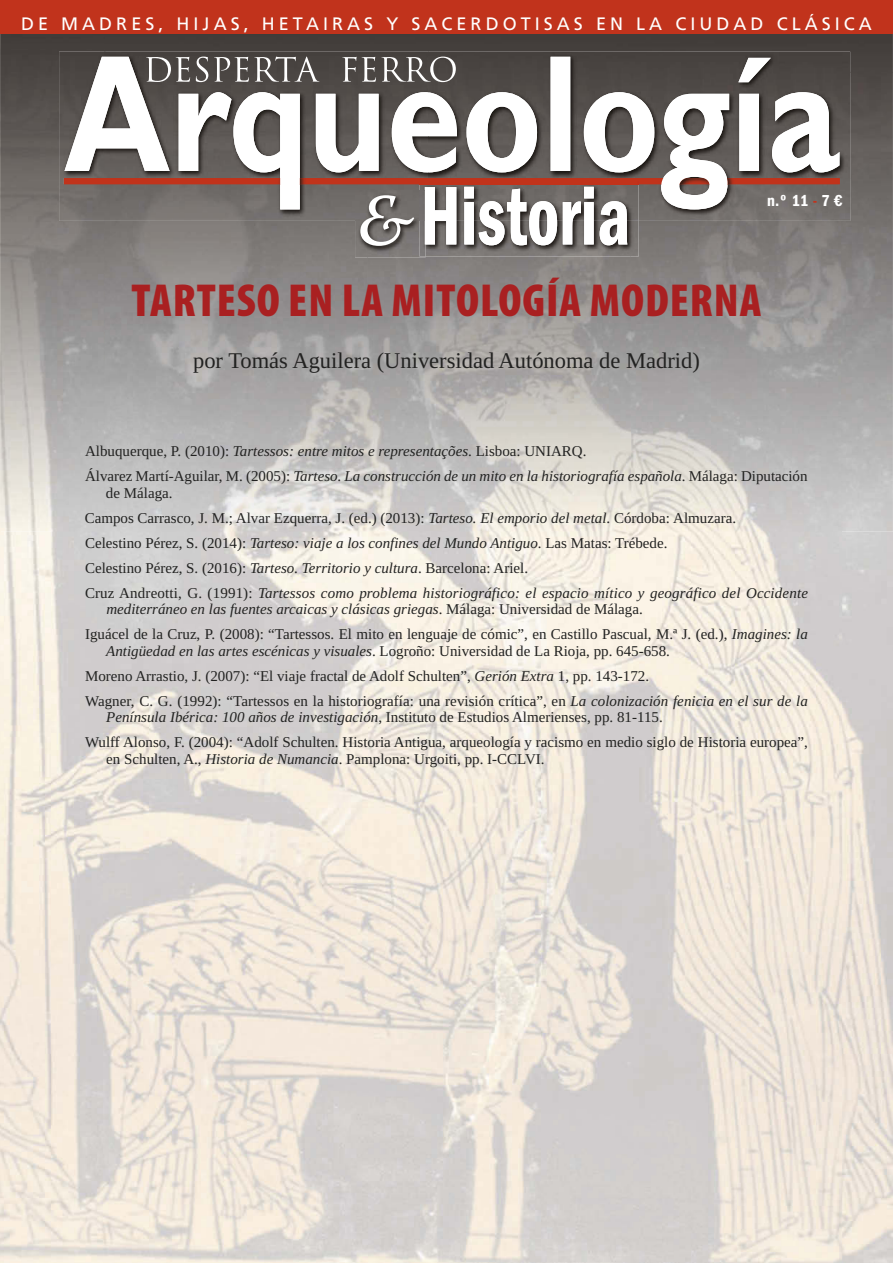
<style>
.page{position:relative;width:893px;height:1263px;background:#fff}
.page>*{position:absolute;margin:0;border:0;box-sizing:border-box;transform-origin:0 0}
.t1{font:900 condensed 46.5px "Myriad Pro";letter-spacing:.02em;color:#a92021}
.t2{font:22.5px "Liberation Serif";color:#222221}
.t3{font:18px "Frutiger LT Std";letter-spacing:.225em;color:#fff}
.t4{font:600 condensed 16.5px "Franklin Gothic LT";color:#fff}
.t5{font:15px/25px "Liberation Serif";color:#222221}
.t6{font:italic 15px/25px "Liberation Serif";color:#222221}
.s1{color:#c1331c}
.s2{font-style:normal}
.s3{font-style:italic}
</style>
<div class="page">
<img style="left:0;top:532px;width:51px;height:731px">
<img style="left:842px;top:532px;width:51px;height:731px">
<img style="left:51px;top:532px;width:684px;height:731px">
<img style="left:735px;top:532px;width:107px;height:731px">
<img style="left:0;top:34px;width:105px;height:498px">
<div style="left:105px;top:34px;width:788px;height:38px;background:#423d3a"></div>
<img style="left:841px;top:72px;width:52px;height:460px">
<img style="left:105px;top:221px;width:262px;height:311px">
<img style="left:631px;top:221px;width:210px;height:311px">
<img style="left:367px;top:257px;width:264px;height:275px">
<img style="left:59px;top:52px;width:369px;height:169px">
<img style="left:428px;top:52px;width:422px;height:126px">
<img style="left:638px;top:178px;width:212px;height:43px">
<svg style="left:64px;top:57px;width:775px;height:152px"></svg>
<svg style="left:146px;top:57px;width:310px;height:25px"></svg>
<div style="left:0;top:0;width:893px;height:34px;background:#c1331c"></div>
<img style="left:355px;top:221px;width:283px;height:36px">
<img style="left:420px;top:182px;width:218px;height:39px">
<svg style="left:425px;top:187px;width:202px;height:58px"></svg>
<img style="left:355px;top:190px;width:65px;height:31px">
<img style="left:420px;top:190px;width:6px;height:67px">
<img style="left:425px;top:190px;width:1px;height:54px">
<svg style="left:360px;top:195px;width:54px;height:51px"></svg>
<p class="t3" style="left:21px;top:16px;width:852px">DE MADRES, HIJAS, HETAIRAS Y SACERDOTISAS EN LA CIUDAD CLÁSICA</p>
<p class="t4" style="left:767px;top:191px;width:77px">n.º 11 <span class="s1">-</span> 7 €</p>
<h1 class="t1" style="left:131px;top:284px;width:632px">TARTESO EN LA MITOLOGÍA MODERNA</h1>
<h2 class="t2" style="left:193px;top:347px;width:508px">por Tomás Aguilera (Universidad Autónoma de Madrid)</h2>
<p class="t6" style="left:85px;top:439px;width:724px"><span class="s2">Albuquerque, P. (2010):</span> Tartessos: entre mitos e representações<span class="s2">. Lisboa: UNIARQ.<br>Álvarez Martí-Aguilar, M. (2005):</span> Tarteso. La construcción de un mito en la historiografía española<span class="s2">. Málaga: Diputación</span></p>
<p class="t5" style="left:85px;top:480px;width:725px;text-indent:21px">de Málaga.<br>Campos Carrasco, J. M.; Alvar Ezquerra, J. (ed.) (2013): <span class="s3">Tarteso. El emporio del metal</span>. Córdoba: Almuzara.<br>Celestino Pérez, S. (2014): <span class="s3">Tarteso: viaje a los confines del Mundo Antiguo</span>. Las Matas: Trébede.<br>Celestino Pérez, S. (2016): <span class="s3">Tarteso. Territorio y cultura</span>. Barcelona: Ariel.<br>Cruz Andreotti, G. (1991): <span class="s3">Tartessos como problema historiográfico: el espacio mítico y geográfico del Occidente</span></p>
<p class="t5" style="left:85px;top:597px;width:724px;text-indent:21px"><span class="s3">mediterráneo en las fuentes arcaicas y clásicas griegas</span>. Málaga: Universidad de Málaga.<br>Iguácel de la Cruz, P. (2008): “Tartessos. El mito en lenguaje de cómic”, en Castillo Pascual, M.ª J. (ed.), <span class="s3">Imagines: la</span></p>
<p class="t5" style="left:85px;top:638px;width:724px;text-indent:21px"><span class="s3">Antigüedad en las artes escénicas y visuales</span>. Logroño: Universidad de La Rioja, pp. 645-658.<br>Moreno Arrastio, J. (2007): “El viaje fractal de Adolf Schulten”, <span class="s3">Gerión Extra</span> 1, pp. 143-172.<br>Wagner, C. G. (1992): “Tartessos en la historiografía: una revisión crítica”, en <span class="s3">La colonización fenicia en el sur de la</span></p>
<p class="t5" style="left:85px;top:705px;width:724px;text-indent:21px"><span class="s3">Península Ibérica: 100 años de investigación</span>, Instituto de Estudios Almerienses, pp. 81-115.<br>Wulff Alonso, F. (2004): “Adolf Schulten. Historia Antigua, arqueología y racismo en medio siglo de Historia europea”,</p>
<p class="t5" style="left:106px;top:746px;width:440px">en Schulten, A., <span class="s3">Historia de Numancia</span>. Pamplona: Urgoiti, pp. I-CCLVI.</p>
</div>
